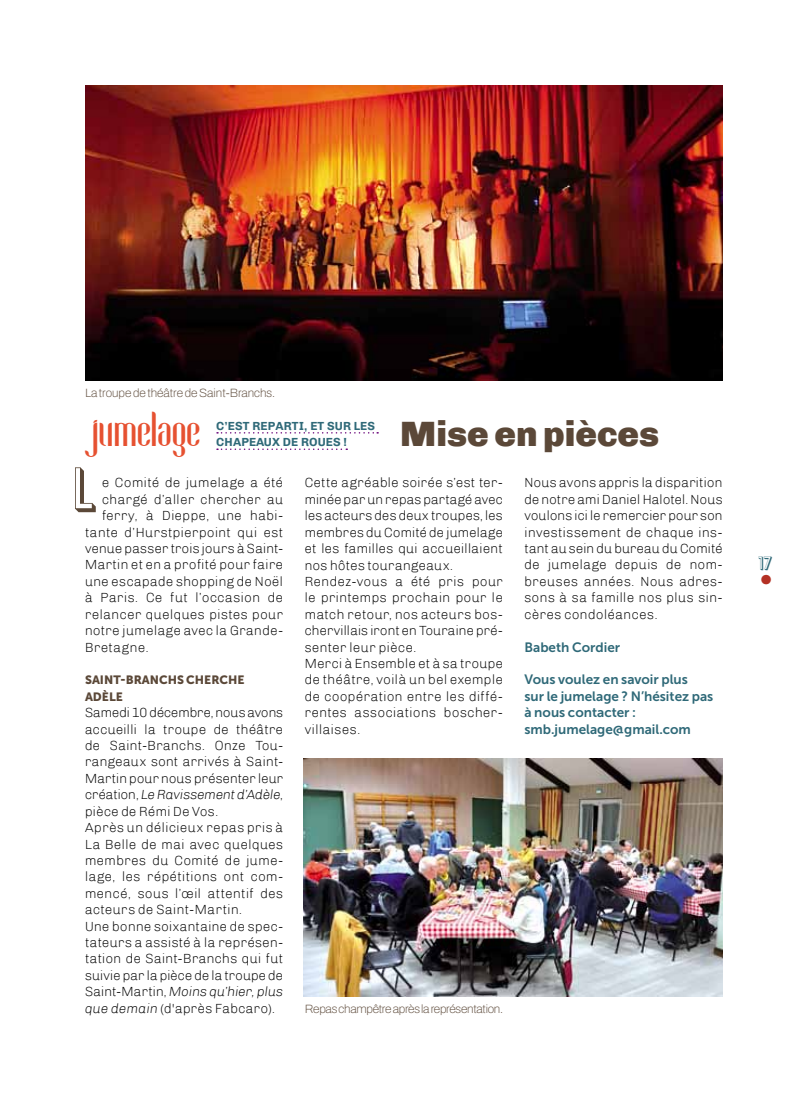
<style>
.page{position:relative;width:808px;height:1106px;background:#fff}
.page>*{position:absolute;margin:0;border:0;box-sizing:border-box;transform-origin:0 0}
.t1{font:67.5px "Forgotten Futurist Shadow";color:#5b4838}
.t2{font:700 39px "Coco";color:#e65131}
.t3{font:900 36px "Chivo";color:#5b4838}
.t4{font:800 30px "Gill Sans MT Pro";color:#b43124}
.t5{font:21px "Forgotten Futurist Shadow";color:#2f6978}
.t6{font:300 13.5px/16.4px "Chivo";letter-spacing:.005em;color:#000}
.t7{font:13.5px/16.4px "Museo Sans 700";color:#2f6978}
.t8{font:700 12px/16.4px "Chivo";letter-spacing:.01em;color:#2f6978}
.t9{font:100 12px "Archivo";letter-spacing:-.02em;color:#5b4838}
.t10{font:100 12px "Archivo";color:#5b4838}
.t11{font:12px/16.4px "Museo Sans 900";color:#5b4838}
.s1{font-style:italic}
</style>
<div class="page">
<svg style="left:217px;top:432px;width:161px;height:1px"></svg>
<svg style="left:217px;top:448px;width:130px;height:2px"></svg>
<img style="left:85px;top:85px;width:638px;height:295px">
<img style="left:304px;top:758px;width:419px;height:238px">
<p class="t10" style="left:85px;top:384px;width:192px">La troupe de théâtre de Saint-Branchs.</p>
<h2 class="t2" style="left:85px;top:403px;width:118px">jumelage</h2>
<h3 class="t3" style="left:400px;top:412px;width:261px">Mise en pièces</h3>
<h1 class="t1" style="left:73px;top:459px;width:26px">L</h1>
<p class="t6" style="left:102px;top:474px;width:183px">e Comité de jumelage a été</p>
<p class="t8" style="left:216px;top:417px;width:160px">C’EST REPARTI, ET SUR LES<br>CHAPEAUX DE ROUES !</p>
<p class="t6" style="left:524px;top:474px;width:200px;text-align:justify">Nous avons appris la disparition de notre ami Daniel Halotel. Nous voulons ici le remercier pour son investissement de chaque ins&shy;tant au sein du bureau du Comité de jumelage depuis de nom&shy;breuses années. Nous adres&shy;sons à sa famille nos plus sin&shy;cères condoléances.</p>
<p class="t7" style="left:524px;top:638px;width:97px">Babeth Cordier</p>
<p class="t7" style="left:524px;top:671px;width:190px">Vous voulez en savoir plus<br>sur le jumelage ? N ’hésitez pas à nous contacter : smb.jumelage@gmail.com</p>
<p class="t6" style="left:305px;top:474px;width:200px">Cette agréable soirée s’est ter&shy;minée par un repas partagé avec les acteurs des deux troupes, les membres du Comité de jumelage et les familles qui accueillaient nos hôtes tourangeaux.<br>Rendez-vous a été pris pour le printemps prochain pour le match retour, nos acteurs bos&shy;chervillais iront en Touraine pré&shy;senter leur pièce.<br>Merci à Ensemble et à sa troupe de théâtre, voilà un bel exemple de coopération entre les diffé&shy;rentes associations boscher&shy;villaises.</p>
<p class="t6" style="left:102px;top:491px;width:183px">chargé d’aller chercher au</p>
<p class="t6" style="left:102px;top:507px;width:183px">ferry, à Dieppe, une habi-</p>
<p class="t6" style="left:85px;top:524px;width:200px">tante d’Hurstpierpoint qui est</p>
<p class="t6" style="left:85px;top:540px;width:200px">venue passer trois jours à Saint-</p>
<p class="t6" style="left:85px;top:556px;width:200px">Martin et en a profité pour faire</p>
<p class="t6" style="left:85px;top:573px;width:200px">une escapade shopping de Noël</p>
<p class="t6" style="left:85px;top:589px;width:200px">à Paris. Ce fut l’occasion de</p>
<p class="t6" style="left:85px;top:606px;width:200px">relancer quelques pistes pour</p>
<p class="t6" style="left:85px;top:622px;width:200px">notre jumelage avec la Grande-</p>
<p class="t6" style="left:85px;top:639px;width:65px">Bretagne.</p>
<p class="t11" style="left:85px;top:672px;width:161px">SAINT-BRANCHS CHERCHE<br>ADÈLE</p>
<p class="t6" style="left:85px;top:704px;width:200px">Samedi 10 décembre, nous avons accueilli la troupe de théâtre de Saint-Branchs. Onze Tou&shy;rangeaux sont arrivés à Saint-<br>Martin pour nous présenter leur création, <span class="s1">Le Ravissement d’Adèle</span>, pièce de Rémi De Vos.<br>Après un délicieux repas pris à<br>La Belle de mai avec quelques membres du Comité de jume&shy;lage, les répétitions ont com&shy;mencé, sous l’œil attentif des acteurs de Saint-Martin.<br>Une bonne soixantaine de spec&shy;tateurs a assisté à la représen&shy;tation de Saint-Branchs qui fut suivie par la pièce de la troupe de<br>Saint-Martin, <span class="s1">Moins qu’hier, plus que demain</span> (d'après Fabcaro).</p>
<p class="t9" style="left:305px;top:999px;width:200px">Repas champêtre après la représentation.</p>
<h3 class="t5" style="left:758px;top:554px;width:16px">17</h3>
<h3 class="t4" style="left:760px;top:556px;width:14px">.</h3>
</div>
